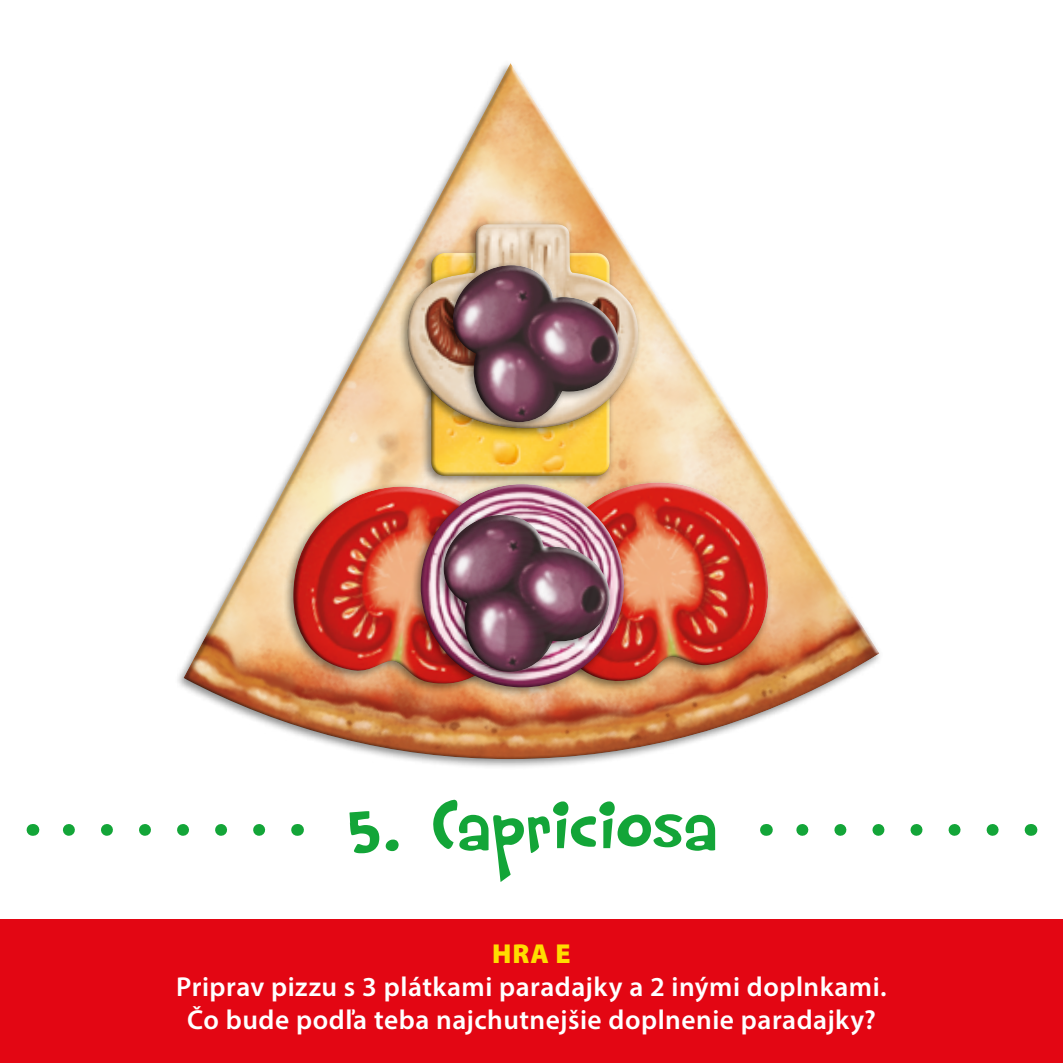
<style>
.page{position:relative;width:1063px;height:1063px;background:#fff}
.page>*{position:absolute;margin:0;border:0;box-sizing:border-box;transform-origin:0 0}
.t1{font:77.25px "Rumpelstiltskin";letter-spacing:-.005em;color:#13a538}
.t2{font:600 27.5px/33px "Myriad Pro";letter-spacing:.015em;color:#fff;text-align:center}
.t3{font:900 27.5px "Myriad Pro";color:#fd0}
</style>
<div class="page">
<div style="left:0;top:920px;width:1063px;height:143px;background:#e30613"></div>
<svg style="left:177px;top:63px;width:703px;height:704px"></svg>
<img style="left:280px;top:479px;width:130px;height:217px">
<svg style="left:615px;top:462px;width:169px;height:209px"></svg>
<img style="left:615px;top:474px;width:159px;height:223px">
<div style="left:410px;top:479px;width:219px;height:219px;background:#000;opacity:.45"></div>
<div style="left:450px;top:479px;width:177px;height:181px;background:#fff;opacity:.75"></div>
<div style="left:419px;top:493px;width:197px;height:196px;background:#000;opacity:.63"></div>
<div style="left:420px;top:248px;width:195px;height:239px;background:#000;opacity:.45"></div>
<div style="left:428px;top:253px;width:182px;height:223px;background:#000;opacity:.63"></div>
<div style="left:397px;top:219px;width:246px;height:220px;background:#000;opacity:.45"></div>
<div style="left:404px;top:224px;width:226px;height:207px;background:#000;opacity:.63"></div>
<img style="left:421px;top:502px;width:205px;height:193px">
<img style="left:430px;top:252px;width:206px;height:194px">
<svg style="left:62px;top:824px;width:197px;height:12px"></svg>
<svg style="left:297px;top:824px;width:1px;height:12px"></svg>
<svg style="left:32px;top:824px;width:1px;height:12px"></svg>
<svg style="left:796px;top:824px;width:197px;height:12px"></svg>
<svg style="left:1031px;top:824px;width:1px;height:12px"></svg>
<svg style="left:766px;top:824px;width:1px;height:12px"></svg>
<h1 class="t1" style="left:346px;top:776px;width:372px">5. Capriciosa</h1>
<p class="t3" style="left:492px;top:936px;width:80px">HRA E</p>
<p class="t2" style="left:176px;top:970px;width:712px">Priprav pizzu s 3 plátkami paradajky a 2 inými doplnkami.<br>Čo bude podľa teba najchutnejšie doplnenie paradajky?</p>
</div>
